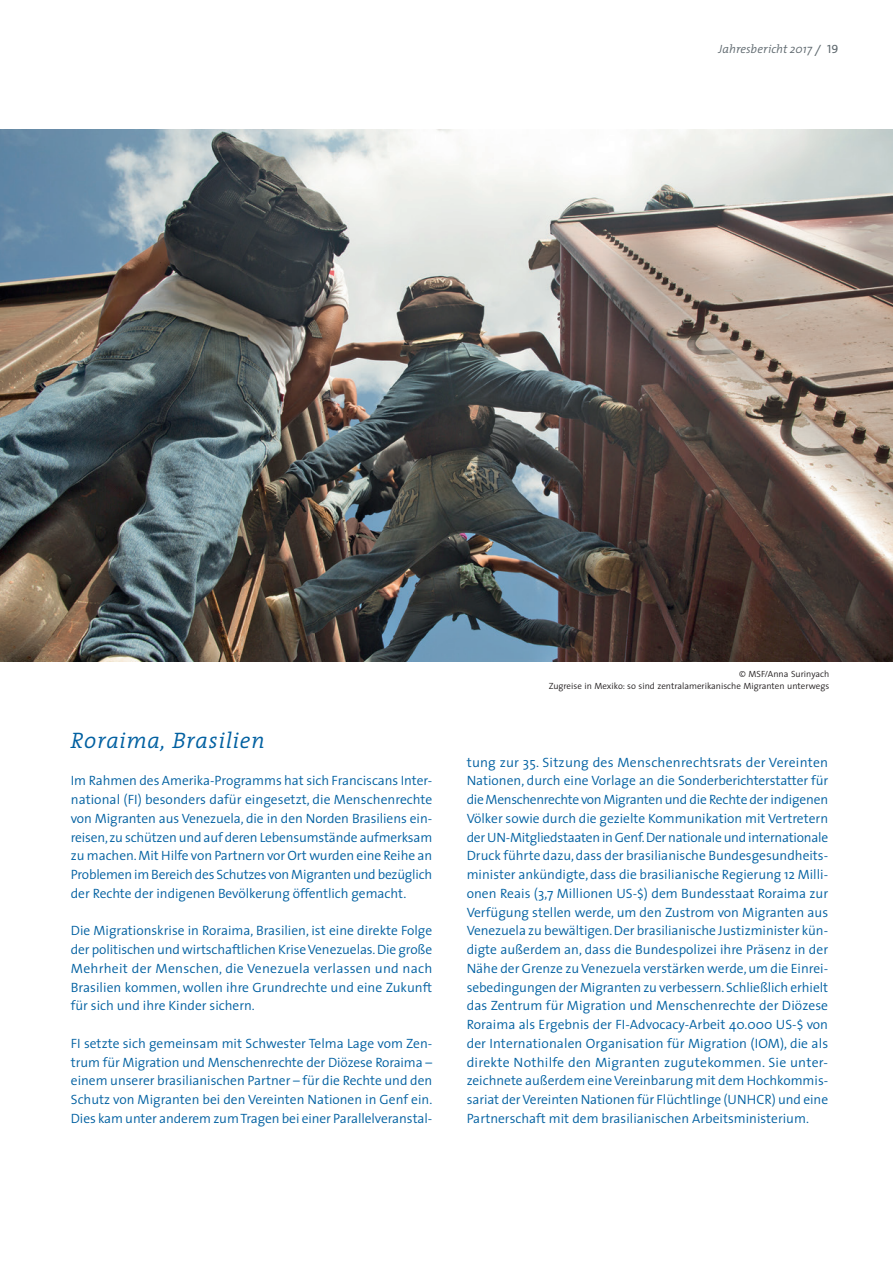
<style>
.page{position:relative;width:893px;height:1263px;background:#fff}
.page>*{position:absolute;margin:0;border:0;box-sizing:border-box;transform-origin:0 0}
.t1{font:italic 300 22.5px "The Serif";letter-spacing:.03em;color:#0160a1}
.t2{font:300 13.5px/18.8px "The Sans";letter-spacing:-.005em;color:#0160a1;text-align:justify}
.t3{font:italic 300 12px "The Mix";color:#5f696f}
.t4{font:300 9px/12px "The Sans";color:#231f20;text-align:right}
.s1{font-size:16.5px}
.s2{font-family:"The Sans Caps";font-weight:400;font-style:normal}
</style>
<div class="page">
<img style="left:0;top:129px;width:893px;height:533px">
<p class="t3" style="left:719px;top:39px;width:121px">Jahresbericht 2017 <span class="s1">/</span> <span class="s2">19</span></p>
<h1 class="t1" style="left:71px;top:722px;width:195px">Roraima, Brasilien</h1>
<p class="t2" style="left:71px;top:771px;width:363px">Im Rahmen des Amerika-Programms hat sich Franciscans Inter&shy;national (FI) besonders dafür eingesetzt, die Menschenrechte von Migranten aus Venezuela, die in den Norden Brasiliens ein&shy;reisen,zu schützen und auf deren Lebensumstände aufmerksam zu machen.Mit Hilfe von Partnern vor Ort wurden eine Reihe an Problemen im Bereich des Schutzes von Migranten und bezüglich der Rechte der indigenen Bevölkerung öffentlich gemacht.</p>
<p class="t2" style="left:71px;top:921px;width:363px">Die Migrationskrise in Roraima, Brasilien, ist eine direkte Folge der politischen und wirtschaftlichen KriseVenezuelas.Die große Mehrheit der Menschen, die Venezuela verlassen und nach Brasilien kommen, wollen ihre Grundrechte und eine Zukunft für sich und ihre Kinder sichern.</p>
<p class="t2" style="left:71px;top:1033px;width:363px">FI setzte sich gemeinsam mit Schwester Telma Lage vom Zen&shy;trum für Migration und Menschenrechte der Diözese Roraima – einem unserer brasilianischen Partner – für die Rechte und den Schutz von Migranten bei den Vereinten Nationen in Genf ein.<br>Dies kam unter anderem zumTragen bei einer Parallelveranstal-</p>
<p class="t4" style="left:549px;top:668px;width:282px">© MSF/Anna Surinyach<br>Zugreise in Mexiko: so sind zentralamerikanische Migranten unterwegs</p>
<p class="t2" style="left:467px;top:752px;width:363px">tung zur 35. Sitzung des Menschenrechtsrats der Vereinten Nationen, durch eine Vorlage an die Sonderberichterstatter für dieMenschenrechte vonMigranten und die Rechte der indigenen Völker sowie durch die gezielte Kommunikation mit Vertretern der UN-Mitgliedstaatenin Genf.Der nationaleund internationale Druck führte dazu,dass der brasilianische Bundesgesundheits&shy;minister ankündigte, dass die brasilianische Regierung 12 Milli&shy;onen Reais (3,7 Millionen US-$) dem Bundesstaat Roraima zur Verfügung stellen werde, um den Zustrom von Migranten aus Venezuela zu bewältigen.Der brasilianische Justizminister kün&shy;digte außerdem an, dass die Bundespolizei ihre Präsenz in der Nähe der Grenze zuVenezuela verstärken werde,um die Einrei&shy;sebedingungen der Migranten zu verbessern.Schließlich erhielt das Zentrum für Migration und Menschenrechte der Diözese Roraima als Ergebnis der FI-Advocacy-Arbeit 40.000 US-$ von der Internationalen Organisation für Migration (IOM), die als direkte Nothilfe den Migranten zugutekommen. Sie unter&shy;zeichnete außerdem eineVereinbarung mit dem Hochkommis&shy;sariat derVereinten Nationen für Flüchtlinge (UNHCR) und eine Partnerschaft mit dem brasilianischen Arbeitsministerium.</p>
</div>
